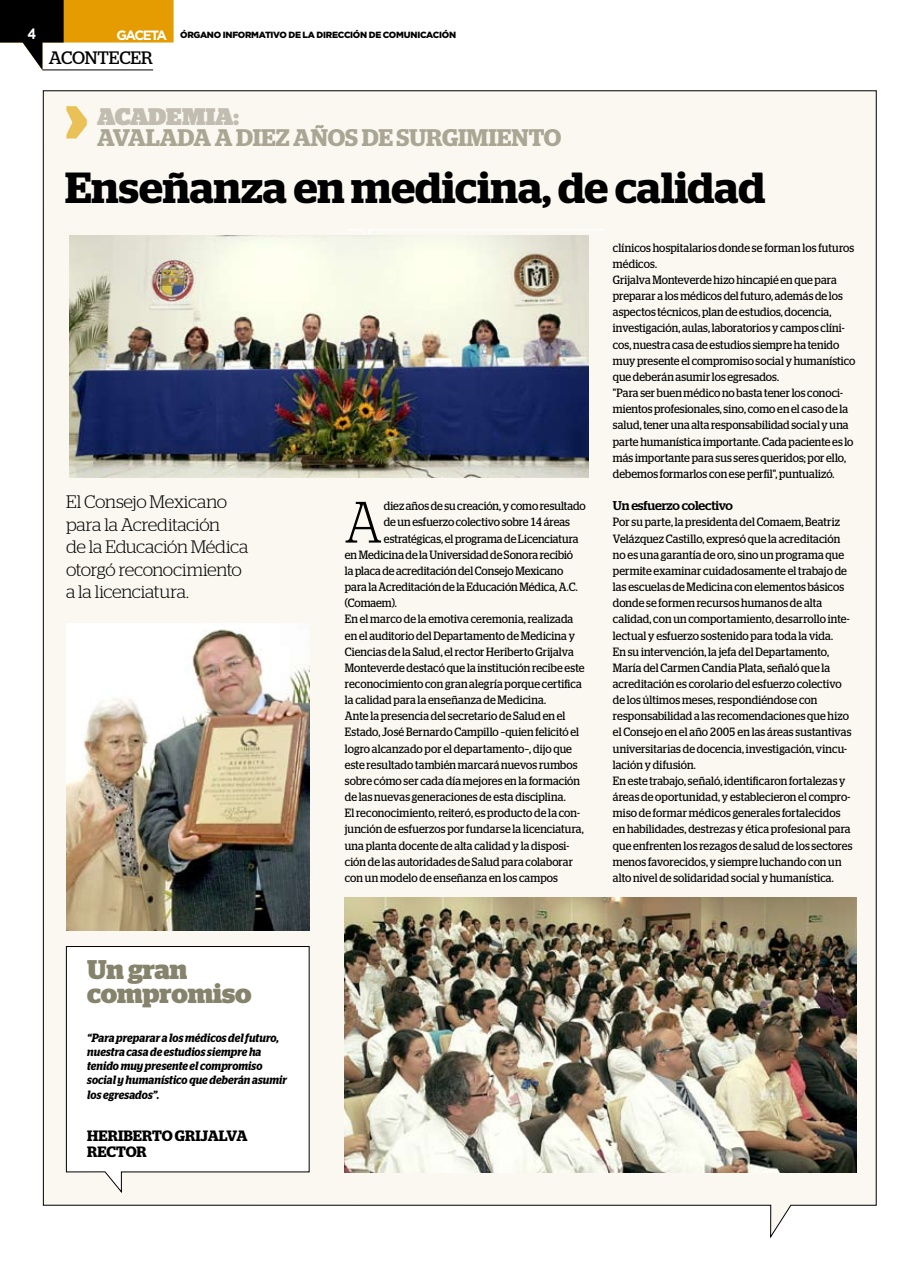
<style>
.page{position:relative;width:919px;height:1276px;background:#fff}
.page>*{position:absolute;margin:0;border:0;box-sizing:border-box;transform-origin:0 0}
.t1{font:300 58.2px "Stag";color:#000;scale:.9 1}
.t2{font:600 43.5px "Stag";color:#000}
.t3{font:700 27px/24px "Stag";letter-spacing:-.005em;color:#86836c}
.t4{font:600 24px "Stag";letter-spacing:-.005em;color:#aaa694}
.t5{font:900 24px "Stag";letter-spacing:-.01em;color:#c1bdb0}
.t6{font:300 18px/22.5px "Stag";letter-spacing:-.02em;color:#000}
.t7{font:18px "Stag";color:#000}
.t8{font:600 15px "Stag";letter-spacing:-.005em;color:#000}
.t9{font:700 15px "Gotham";color:#fff;scale:.85 1}
.t10{font:500 12.75px "Stag";letter-spacing:-.015em;color:#000}
.t11{font:12px/16.2px "Stag";letter-spacing:.01em;color:#000;scale:.9 1}
.t12{font:italic 600 12px/14.2px "Stag";letter-spacing:.01em;color:#000;scale:.9 1}
.t13{font:900 9px "Gotham";letter-spacing:-.03em;color:#000}
.s1{font-weight:700;font-size:13.5px;color:#fff}
</style>
<div class="page">
<div style="left:43px;top:90px;width:833px;height:1148px;background:#faf8f0"></div>
<hr style="left:42px;top:70px;width:111px;height:1px;background:#000">
<svg style="left:346px;top:228px;width:259px;height:16px"></svg>
<svg style="left:66px;top:106px;width:21px;height:32px"></svg>
<img style="left:69px;top:235px;width:519px;height:242px">
<img style="left:66px;top:623px;width:243px;height:307px">
<img style="left:345px;top:898px;width:511px;height:274px">
<svg style="left:66px;top:946px;width:243px;height:247px"></svg>
<svg style="left:0;top:0;width:173px;height:70px"></svg>
<p class="t9" style="left:27px;top:25px;width:12px">4</p>
<p class="t13" style="left:117px;top:29px;width:341px"><span class="s1">GACETA</span> ÓRGANO INFORMATIVO DE LA DIRECCIÓN DE COMUNICACIÓN</p>
<h3 class="t7" style="left:49px;top:47px;width:13px">acontecer</h3>
<h3 class="t5" style="left:97px;top:103px;width:143px">ACADEMIA:</h3>
<h3 class="t4" style="left:97px;top:124px;width:466px">AVALADA A DIEZ AÑOS DE SURGIMIENTO</h3>
<h2 class="t2" style="left:65px;top:162px;width:701px">ENSEÑANZA EN MEDICINA, DE CALIDAD</h2>
<h3 class="t6" style="left:66px;top:490px;width:184px">El Consejo Mexicano para la Acreditación<br>de la Educación Médica otorgó reconocimiento a la licenciatura.</h3>
<h3 class="t3" style="left:87px;top:957px;width:166px">Un gran compromiso</h3>
<p class="t12" style="left:87px;top:1030px;width:223px">“Para preparar a los médicos del futuro, nuestra casa de estudios siempre ha tenido muy presente el compromiso social y humanístico que deberán asumir los egresados”.</p>
<p class="t8" style="left:87px;top:1126px;width:11px">HERIBERT</p>
<p class="t8" style="left:162px;top:1126px;width:87px">O GRI JALVA</p>
<p class="t8" style="left:87px;top:1142px;width:57px">RECTOR</p>
<h1 class="t1" style="left:345px;top:489px;width:43px">A</h1>
<p class="t11" style="left:384px;top:498px;width:226px">diez años de su creación, y como resultado</p>
<p class="t11" style="left:384px;top:514px;width:208px">de un esfuerzo colectivo sobre 14 áreas</p>
<p class="t11" style="left:384px;top:530px;width:218px">estratégicas, el programa de Licenciatura</p>
<p class="t11" style="left:345px;top:546px;width:255px">en Medicina de la Universidad de Sonora recibió</p>
<p class="t11" style="left:345px;top:562px;width:244px">la placa de acreditación del Consejo Mexicano</p>
<p class="t11" style="left:345px;top:578px;width:260px">para la Acreditación de la Educación Médica, A.C.</p>
<p class="t11" style="left:345px;top:595px;width:59px">(Comaem).</p>
<p class="t11" style="left:345px;top:611px;width:255px">En el marco de la emotiva ceremonia, realizada</p>
<p class="t11" style="left:345px;top:627px;width:257px">en el auditorio del Departamento de Medicina y</p>
<p class="t11" style="left:345px;top:643px;width:256px">Ciencias de la Salud, el rector Heriberto Grijalva</p>
<p class="t11" style="left:345px;top:659px;width:268px">Monteverde destacó que la institución recibe este</p>
<p class="t11" style="left:345px;top:675px;width:265px">reconocimiento con gran alegría porque certifica</p>
<p class="t11" style="left:345px;top:691px;width:225px">la calidad para la enseñanza de Medicina.</p>
<p class="t11" style="left:345px;top:708px;width:247px">Ante la presencia del secretario de Salud en el</p>
<p class="t11" style="left:345px;top:724px;width:262px">Estado, José Bernardo Campillo –quien felicitó el</p>
<p class="t11" style="left:345px;top:740px;width:254px">logro alcanzado por el departamento–, dijo que</p>
<p class="t11" style="left:345px;top:756px;width:260px">este resultado también marcará nuevos rumbos</p>
<p class="t11" style="left:345px;top:772px;width:263px">sobre cómo ser cada día mejores en la formación</p>
<p class="t11" style="left:345px;top:788px;width:247px">de las nuevas generaciones de esta disciplina.</p>
<p class="t11" style="left:345px;top:805px;width:263px">El reconocimiento, reiteró, es producto de la con-</p>
<p class="t11" style="left:345px;top:821px;width:267px">junción de esfuerzos por fundarse la licenciatura,</p>
<p class="t11" style="left:345px;top:837px;width:251px">una planta docente de alta calidad y la disposi-</p>
<p class="t11" style="left:345px;top:853px;width:255px">ción de las autoridades de Salud para colaborar</p>
<p class="t11" style="left:345px;top:869px;width:238px">con un modelo de enseñanza en los campos</p>
<p class="t11" style="left:613px;top:239px;width:271px">clínicos hospitalarios donde se forman los futuros médicos.<br>Grijalva Monteverde hizo hincapié en que para preparar a los médicos del futuro, además de los aspectos técnicos, plan de estudios, docencia, investigación, aulas, laboratorios y campos clíni&shy;cos, nuestra casa de estudios siempre ha tenido muy presente el compromiso social y humanístico que deberán asumir los egresados.<br>"Para ser buen médico no basta tener los conoci&shy;mientos profesionales, sino, como en el caso de la salud, tener una alta responsabilidad social y una parte humanística importante. Cada paciente es lo más importante para sus seres queridos; por ello, debemos formarlos con ese perfil", puntualizó.</p>
<p class="t10" style="left:613px;top:498px;width:122px">Un esfuerzo colectivo</p>
<p class="t11" style="left:613px;top:514px;width:268px">Por su parte, la presidenta del Comaem, Beatriz Velázquez Castillo, expresó que la acreditación no es una garantía de oro, sino un programa que permite examinar cuidadosamente el trabajo de las escuelas de Medicina con elementos básicos donde se formen recursos humanos de alta calidad, con un comportamiento, desarrollo inte&shy;lectual y esfuerzo sostenido para toda la vida.<br>En su intervención, la jefa del Departamento, María del Carmen Candia Plata, señaló que la acreditación es corolario del esfuerzo colectivo de los últimos meses, respondiéndose con responsabilidad a las recomendaciones que hizo el Consejo en el año 2005 en las áreas sustantivas universitarias de docencia, investigación, vincu&shy;lación y difusión.<br>En este trabajo, señaló, identificaron fortalezas y áreas de oportunidad, y establecieron el compro&shy;miso de formar médicos generales fortalecidos en habilidades, destrezas y ética profesional para que enfrenten los rezagos de salud de los sectores menos favorecidos, y siempre luchando con un alto nivel de solidaridad social y humanística.</p>
</div>
